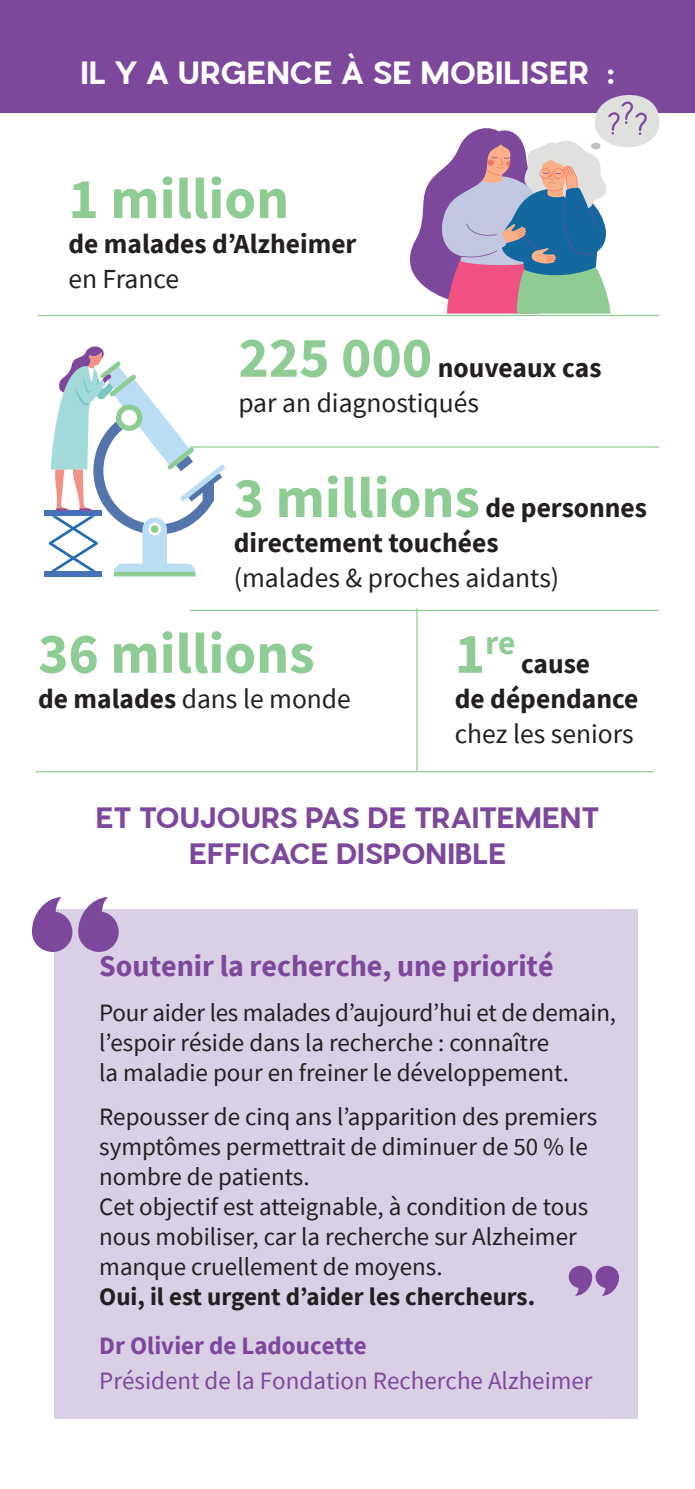
<style>
.page{position:relative;width:695px;height:1489px;background:#fff}
.page>*{position:absolute;margin:0;border:0;box-sizing:border-box;transform-origin:0 0}
.t1{font:700 57.5px "Source Sans Pro";color:#8fcc94}
.t2{font:700 33.5px "Source Sans Pro";color:#8fcc94}
.t3{font:700 30px "Source Sans Pro";color:#7d489c}
.t4{font:700 30px "PP Pier Sans";letter-spacing:.02em;color:#fff}
.t5{font:700 27.5px/35px "Source Sans Pro";color:#231f20}
.t6{font:27.5px/35px "Source Sans Pro";color:#231f20}
.t7{font:700 27.5px/36px "PP Pier Sans";letter-spacing:.02em;color:#7d489c;text-align:center}
.t8{font:25px/30px "Source Sans Pro";color:#231f20}
.t9{font:25px "Source Sans Pro";color:#7d489c}
.t10{font:700 25px "Source Sans Pro";color:#7d489c}
.s1{font-weight:400}
.s2{font-weight:700;font-size:57.5px;color:#8fcc94}
.s3{font-weight:700}
.s4{font-size:57.5px;color:#8fcc94}
.s5{font-size:57.5px}
</style>
<div class="page">
<div style="left:0;top:0;width:694px;height:112px;background:#7d489c"></div>
<hr style="left:38px;top:315px;width:621px;height:1px;background:#8fcc94">
<hr style="left:35px;top:771px;width:618px;height:1px;background:#8fcc94">
<hr style="left:416px;top:608px;width:1px;height:163px;background:#8fcc94">
<svg style="left:391px;top:95px;width:268px;height:218px"></svg>
<hr style="left:190px;top:609px;width:469px;height:2px;background:#8fcc94">
<div style="left:44px;top:510px;width:58px;height:6px;background:#4572b8"></div>
<div style="left:44px;top:571px;width:58px;height:5px;background:#4572b8"></div>
<svg style="left:49px;top:346px;width:176px;height:230px"></svg>
<div style="left:54px;top:909px;width:584px;height:509px;background:#dad0e6"></div>
<svg style="left:31px;top:897px;width:88px;height:55px"></svg>
<svg style="left:568px;top:1265px;width:51px;height:30px"></svg>
<hr style="left:190px;top:446px;width:469px;height:1px;background:#8fcc94">
<p class="t4" style="left:80px;top:51px;width:535px">IL Y A URGENCE À SE MOBILISER :</p>
<p class="t1" style="left:68px;top:160px;width:222px">1 million</p>
<p class="t5" style="left:68px;top:226px;width:289px">de malades d’Alzheimer <span class="s1">en France</span></p>
<p class="t6" style="left:238px;top:350px;width:364px"><span class="s2">225 000</span> <span class="s3">nouveaux cas </span>par an diagnostiqués</p>
<p class="t5" style="left:234px;top:490px;width:415px"><span class="s4">3 millions</span> de personnes directement touchées<br><span class="s1">(malades &amp; proches aidants)</span></p>
<p class="t1" style="left:38px;top:614px;width:278px">36 millions</p>
<p class="t6" style="left:38px;top:681px;width:314px"><span class="s3">de malades</span> dans le monde</p>
<p class="t2" style="left:454px;top:619px;width:62px"><span class="s5">1</span>re</p>
<p class="t5" style="left:454px;top:645px;width:185px;text-indent:66px">cause<br>de dépendance <span class="s1">chez les seniors</span></p>
<p class="t7" style="left:96px;top:799px;width:504px">ET TOUJOURS PAS DE TRAITEMENT<br>EFFICACE DISPONIBLE</p>
<p class="t3" style="left:99px;top:946px;width:456px">Soutenir la recherche, une priorité</p>
<p class="t8" style="left:99px;top:997px;width:518px">Pour aider les malades d’aujourd’hui et de demain, l’espoir réside dans la recherche : connaître<br>la maladie pour en freiner le développement.</p>
<p class="t8" style="left:99px;top:1101px;width:499px">Repousser de cinq ans l’apparition des premiers symptômes permettrait de diminuer de 50 % le nombre de patients.<br>Cet objectif est atteignable, à condition de tous nous mobiliser, car la recherche sur Alzheimer manque cruellement de moyens.<br><span class="s3">Oui, il est urgent d’aider les chercheurs.</span></p>
<p class="t10" style="left:99px;top:1328px;width:269px">Dr Olivier de Ladoucette</p>
<p class="t9" style="left:99px;top:1364px;width:495px">Président de la Fondation Recherche Alzheimer</p>
</div>
